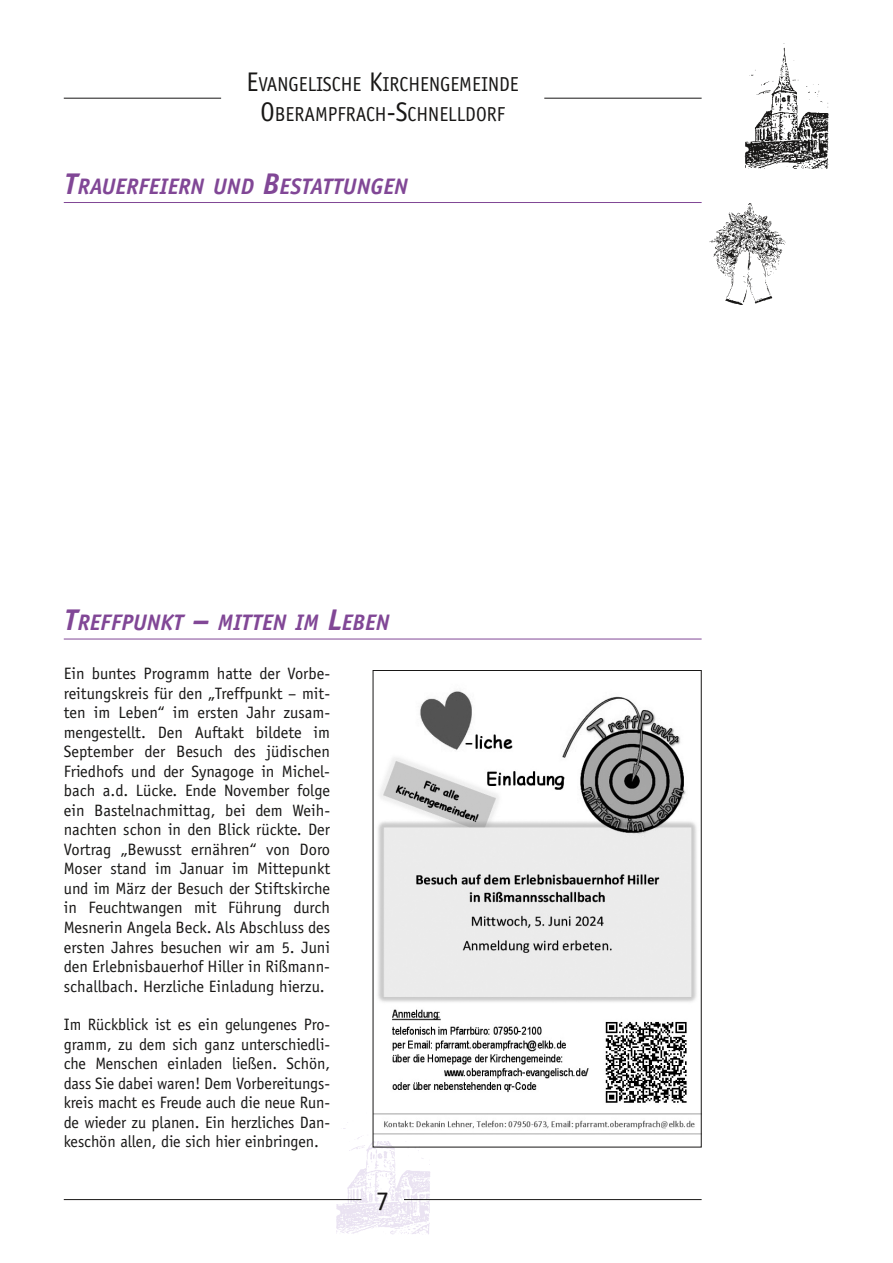
<style>
.page{position:relative;width:893px;height:1263px;background:#fff}
.page>*{position:absolute;margin:0;border:0;box-sizing:border-box;transform-origin:0 0}
.t1{font:27px "Officina Sans";color:#181716}
.t2{font:italic 700 22.5px "Officina Sans";color:#814796}
.t3{font:20.25px/30px "Officina Sans";color:#181716;text-align:center;scale:.95 1}
.t4{font:16.5px/19.5px "Officina Sans";letter-spacing:-.005em;color:#181716;text-align:justify}
.s1{font-size:27px}
.s2{font-size:30px}
</style>
<div class="page">
<hr style="left:64px;top:98px;width:157px;height:1px;background:#181716">
<hr style="left:544px;top:98px;width:158px;height:1px;background:#181716">
<img style="left:744px;top:43px;width:85px;height:126px">
<img style="left:334px;top:1084px;width:97px;height:151px">
<hr style="left:64px;top:1199px;width:297px;height:1px;background:#181716">
<hr style="left:404px;top:1199px;width:298px;height:1px;background:#181716">
<hr style="left:64px;top:202px;width:638px;height:1px;background:#814796">
<img style="left:710px;top:204px;width:76px;height:100px">
<hr style="left:64px;top:639px;width:638px;height:1px;background:#814796">
<img style="left:375px;top:690px;width:325px;height:450px">
<div style="left:373px;top:670px;width:329px;height:477px;border:1px solid #181716"></div>
<p class="t3" style="left:247px;top:69px;width:288px"><span class="s1">E</span>VANGELISCHE <span class="s1">K</span>IRCHENGEMEINDE<br><span class="s1">O</span>BERAMPFRACH<span class="s1">-S</span>CHNELLDORF</p>
<h2 class="t2" style="left:64px;top:172px;width:346px"><span class="s2">T</span>RAUERFEIERN UND <span class="s2">B</span>ESTATTUNGEN</h2>
<h2 class="t2" style="left:64px;top:609px;width:327px"><span class="s2">T</span>REFFPUNKT <span class="s2">–</span> MITTEN IM <span class="s2">L</span>EBEN</h2>
<p class="t4" style="left:64px;top:664px;width:268px">Ein buntes Programm hatte der Vorbe&shy;reitungskreis für den „Treffpunkt – mit&shy;ten im Leben“ im ersten Jahr zusam&shy;mengestellt. Den Auftakt bildete im September der Besuch des jüdischen Friedhofs und der Synagoge in Michel&shy;bach a.d. Lücke. Ende November folge ein Bastelnachmittag, bei dem Weih&shy;nachten schon in den Blick rückte. Der Vortrag „Bewusst ernähren“ von Doro Moser stand im Januar im Mittepunkt und im März der Besuch der Stiftskirche in Feuchtwangen mit Führung durch Mesnerin Angela Beck. Als Abschluss des ersten Jahres besuchen wir am 5. Juni den Erlebnisbauerhof Hiller in Rißmann&shy;schallbach. Herzliche Einladung hierzu.</p>
<p class="t4" style="left:64px;top:1015px;width:268px">Im Rückblick ist es ein gelungenes Pro&shy;gramm, zu dem sich ganz unterschiedli&shy;che Menschen einladen ließen. Schön, dass Sie dabei waren! Dem Vorbereitungs&shy;kreis macht es Freude auch die neue Run&shy;de wieder zu planen. Ein herzliches Dan&shy;keschön allen, die sich hier einbringen.</p>
<h1 class="t1" style="left:376px;top:1185px;width:15px">7</h1>
</div>
